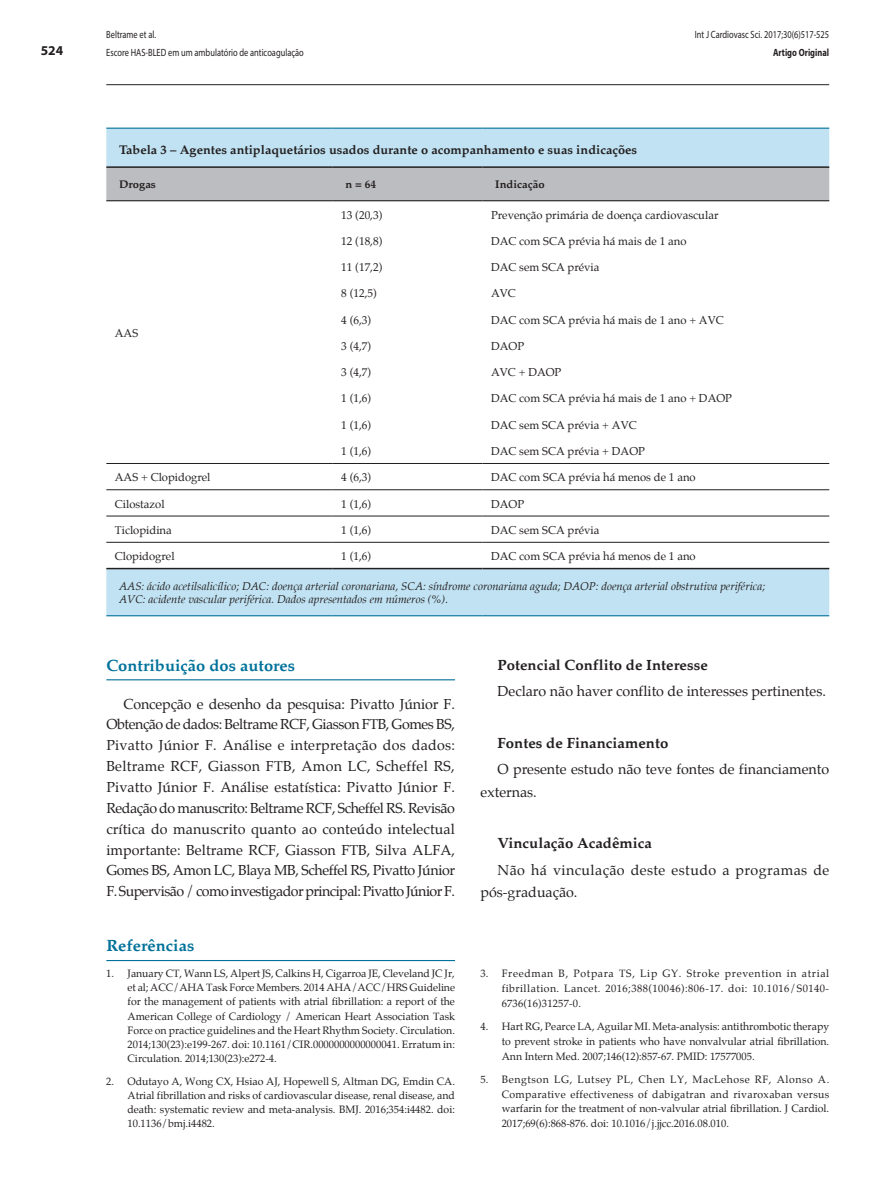
<style>
.page{position:relative;width:893px;height:1191px;background:#fff}
.page>*{position:absolute;margin:0;border:0;box-sizing:border-box;transform-origin:0 0}
._1_-_Titulo-materia{font:700 16.5px "Palatino";color:#00719a}
._3_-_Subtitulo{font:700 15px "Palatino";color:#231f20}
._4_-_Texto-Basico{font:14.25px/20.9px "Palatino";color:#231f20;text-align:justify}
._4_-_Texto-Basico-2{font:14.25px/22.5px "Palatino";letter-spacing:.03em;color:#231f20}
.t1{font:700 13.5px "Myriad Pro";color:#231f20}
._1_-_Titulo-Tabela{font:700 12.75px "Palatino";color:#231f20}
._3_-_Corpo-tabela{font:11.25px "Palatino";color:#231f20}
._4_-_Legenda{font:italic 11.25px/13.5px "Palatino";color:#231f20}
._2_-_Sub-titulo{font:700 11.25px "Palatino";color:#231f20}
._8_-_Referencia{font:10.5px/14.1px "Palatino";color:#231f20;text-align:justify}
.t2{font:10.5px/18px "Myriad Pro";color:#231f20;scale:.8 1}
.t3{font:700 10.5px "Myriad Pro";color:#231f20;scale:.8 1}
</style>
<div class="page">
<hr style="left:106px;top:84px;width:723px;height:1px;background:#231f20">
<svg style="left:106px;top:129px;width:723px;height:486px"></svg>
<div style="left:106px;top:168px;width:723px;height:32px;background:#bcbdc0"></div>
<hr style="left:106px;top:166px;width:227px;height:2px;background:#231f20">
<hr style="left:333px;top:166px;width:149px;height:2px;background:#231f20">
<hr style="left:482px;top:166px;width:347px;height:2px;background:#231f20">
<hr style="left:106px;top:200px;width:227px;height:1px;background:#231f20">
<hr style="left:333px;top:200px;width:149px;height:1px;background:#231f20">
<hr style="left:482px;top:200px;width:347px;height:1px;background:#231f20">
<hr style="left:106px;top:128px;width:227px;height:1px;background:#00719a">
<hr style="left:333px;top:128px;width:149px;height:1px;background:#00719a">
<hr style="left:482px;top:128px;width:347px;height:1px;background:#00719a">
<hr style="left:106px;top:568px;width:227px;height:1px;background:#231f20">
<hr style="left:333px;top:568px;width:149px;height:1px;background:#231f20">
<hr style="left:482px;top:568px;width:347px;height:1px;background:#231f20">
<hr style="left:106px;top:615px;width:227px;height:1px;background:#00719a">
<hr style="left:333px;top:615px;width:149px;height:1px;background:#00719a">
<hr style="left:482px;top:615px;width:347px;height:1px;background:#00719a">
<hr style="left:106px;top:463px;width:227px;height:1px;background:#231f20">
<hr style="left:333px;top:463px;width:149px;height:1px;background:#231f20">
<hr style="left:482px;top:463px;width:347px;height:1px;background:#231f20">
<hr style="left:106px;top:489px;width:227px;height:1px;background:#231f20">
<hr style="left:333px;top:489px;width:149px;height:1px;background:#231f20">
<hr style="left:482px;top:489px;width:347px;height:1px;background:#231f20">
<hr style="left:106px;top:516px;width:227px;height:1px;background:#231f20">
<hr style="left:333px;top:516px;width:149px;height:1px;background:#231f20">
<hr style="left:482px;top:516px;width:347px;height:1px;background:#231f20">
<hr style="left:106px;top:542px;width:227px;height:1px;background:#231f20">
<hr style="left:333px;top:542px;width:149px;height:1px;background:#231f20">
<hr style="left:482px;top:542px;width:347px;height:1px;background:#231f20">
<hr style="left:106px;top:960px;width:349px;height:1px;background:#00719a">
<hr style="left:106px;top:679px;width:349px;height:1px;background:#00719a">
<p class="t1" style="left:41px;top:42px;width:24px">524</p>
<p class="t2" style="left:106px;top:25px;width:248px">Beltrame et al.<br>Escore HAS-BLED em um ambulatório de anticoagulação</p>
<p class="t2" style="left:695px;top:25px;width:170px">Int J Cardiovasc Sci. 2017;30(6)517-525</p>
<p class="t3" style="left:773px;top:45px;width:72px">Artigo Original</p>
<p class="_1_-_Titulo-Tabela" style="left:119px;top:143px;width:520px">Tabela 3 – Agentes antiplaquetários usados durante o acompanhamento e suas indicações</p>
<p class="_2_-_Sub-titulo" style="left:119px;top:178px;width:38px">Drogas</p>
<p class="_2_-_Sub-titulo" style="left:345px;top:178px;width:32px">n = 64</p>
<p class="_2_-_Sub-titulo" style="left:495px;top:178px;width:51px">Indicação</p>
<p class="_3_-_Corpo-tabela" style="left:115px;top:326px;width:25px">AAS</p>
<p class="_3_-_Corpo-tabela" style="left:341px;top:208px;width:43px">13 (20,3)</p>
<p class="_3_-_Corpo-tabela" style="left:491px;top:208px;width:229px">Prevenção primária de doença cardiovascular</p>
<p class="_3_-_Corpo-tabela" style="left:341px;top:234px;width:43px">12 (18,8)</p>
<p class="_3_-_Corpo-tabela" style="left:491px;top:234px;width:197px">DAC com SCA prévia há mais de 1 ano</p>
<p class="_3_-_Corpo-tabela" style="left:341px;top:261px;width:43px">11 (17,2)</p>
<p class="_3_-_Corpo-tabela" style="left:491px;top:261px;width:110px">DAC sem SCA prévia</p>
<p class="_3_-_Corpo-tabela" style="left:341px;top:287px;width:37px">8 (12,5)</p>
<p class="_3_-_Corpo-tabela" style="left:491px;top:287px;width:26px">AVC</p>
<p class="_3_-_Corpo-tabela" style="left:341px;top:313px;width:31px">4 (6,3)</p>
<p class="_3_-_Corpo-tabela" style="left:491px;top:313px;width:234px">DAC com SCA prévia há mais de 1 ano + AVC</p>
<p class="_3_-_Corpo-tabela" style="left:341px;top:339px;width:31px">3 (4,7)</p>
<p class="_3_-_Corpo-tabela" style="left:491px;top:339px;width:35px">DAOP</p>
<p class="_3_-_Corpo-tabela" style="left:341px;top:366px;width:31px">3 (4,7)</p>
<p class="_3_-_Corpo-tabela" style="left:491px;top:366px;width:72px">AVC + DAOP</p>
<p class="_3_-_Corpo-tabela" style="left:341px;top:392px;width:31px">1 (1,6)</p>
<p class="_3_-_Corpo-tabela" style="left:491px;top:392px;width:243px">DAC com SCA prévia há mais de 1 ano + DAOP</p>
<p class="_3_-_Corpo-tabela" style="left:341px;top:418px;width:31px">1 (1,6)</p>
<p class="_3_-_Corpo-tabela" style="left:491px;top:418px;width:147px">DAC sem SCA prévia + AVC</p>
<p class="_3_-_Corpo-tabela" style="left:341px;top:444px;width:31px">1 (1,6)</p>
<p class="_3_-_Corpo-tabela" style="left:491px;top:444px;width:155px">DAC sem SCA prévia + DAOP</p>
<p class="_3_-_Corpo-tabela" style="left:115px;top:471px;width:97px">AAS + Clopidogrel</p>
<p class="_3_-_Corpo-tabela" style="left:341px;top:471px;width:31px">4 (6,3)</p>
<p class="_3_-_Corpo-tabela" style="left:491px;top:471px;width:206px">DAC com SCA prévia há menos de 1 ano</p>
<p class="_3_-_Corpo-tabela" style="left:115px;top:497px;width:51px">Cilostazol</p>
<p class="_3_-_Corpo-tabela" style="left:341px;top:497px;width:31px">1 (1,6)</p>
<p class="_3_-_Corpo-tabela" style="left:491px;top:497px;width:35px">DAOP</p>
<p class="_3_-_Corpo-tabela" style="left:115px;top:523px;width:58px">Ticlopidina</p>
<p class="_3_-_Corpo-tabela" style="left:341px;top:523px;width:31px">1 (1,6)</p>
<p class="_3_-_Corpo-tabela" style="left:491px;top:523px;width:110px">DAC sem SCA prévia</p>
<p class="_3_-_Corpo-tabela" style="left:115px;top:550px;width:61px">Clopidogrel</p>
<p class="_3_-_Corpo-tabela" style="left:341px;top:550px;width:31px">1 (1,6)</p>
<p class="_3_-_Corpo-tabela" style="left:491px;top:550px;width:206px">DAC com SCA prévia há menos de 1 ano</p>
<p class="_4_-_Legenda" style="left:119px;top:579px;width:648px">AAS: ácido acetilsalicílico; DAC: doença arterial coronariana, SCA: síndrome coronariana aguda; DAOP: doença arterial obstrutiva periférica;<br>AVC: acidente vascular periférica. Dados apresentados em números (%).</p>
<p class="_1_-_Titulo-materia" style="left:106px;top:655px;width:190px">Contribuição dos autores</p>
<p class="_4_-_Texto-Basico" style="left:106px;top:693px;width:350px;text-indent:17px">Concepção e desenho da pesquisa: Pivatto Júnior F.<br>Obtenção de dados: Beltrame RCF, Giasson FTB, Gomes BS, Pivatto Júnior F. Análise e interpretação dos dados:<br>Beltrame RCF, Giasson FTB, Amon LC, Scheffel RS, Pivatto Júnior F. Análise estatística: Pivatto Júnior F.<br>Redação do manuscrito: Beltrame RCF, Scheffel RS. Revisão crítica do manuscrito quanto ao conteúdo intelectual importante: Beltrame RCF, Giasson FTB, Silva ALFA, Gomes BS, Amon LC, Blaya MB, Scheffel RS, Pivatto Júnior F. Supervisão / como investigador principal: Pivatto Júnior F.</p>
<p class="_1_-_Titulo-materia" style="left:106px;top:936px;width:89px">Referências</p>
<p class="_8_-_Referencia" style="left:128px;top:966px;width:329px;text-indent:-21px">1. January CT, Wann LS, Alpert JS, Calkins H, Cigarroa JE, Cleveland JC Jr, et al; ACC/AHA Task Force Members. 2014 AHA/ACC/HRS Guideline for the management of patients with atrial fibrillation: a report of the American College of Cardiology / American Heart Association Task Force on practice guidelines and the Heart Rhythm Society. Circulation.<br>2014;130(23):e199-267. doi: 10.1161/CIR.0000000000000041. Erratum in:<br>Circulation. 2014;130(23):e272-4.</p>
<p class="_8_-_Referencia" style="left:128px;top:1074px;width:329px;text-indent:-21px">2. Odutayo A, Wong CX, Hsiao AJ, Hopewell S, Altman DG, Emdin CA.<br>Atrial fibrillation and risks of cardiovascular disease, renal disease, and death: systematic review and meta-analysis. BMJ. 2016;354:i4482. doi:<br>10.1136/bmj.i4482.</p>
<p class="_3_-_Subtitulo" style="left:497px;top:656px;width:212px">Potencial Conflito de Interesse</p>
<p class="_4_-_Texto-Basico" style="left:497px;top:681px;width:330px">Declaro não haver conflito de interesses pertinentes.</p>
<p class="_3_-_Subtitulo" style="left:497px;top:733px;width:172px">Fontes de Financiamento</p>
<p class="_4_-_Texto-Basico" style="left:480px;top:758px;width:350px;line-height:22.5px;text-indent:17px">O presente estudo não teve fontes de financiamento externas.</p>
<p class="_3_-_Subtitulo" style="left:497px;top:834px;width:156px">Vinculação Acadêmica</p>
<p class="_4_-_Texto-Basico-2" style="left:480px;top:858px;width:350px;text-indent:17px">Não há vinculação deste estudo a programas de pós‑graduação.</p>
<p class="_8_-_Referencia" style="left:502px;top:966px;width:329px;line-height:14.7px;text-indent:-21px">3. Freedman B, Potpara TS, Lip GY. Stroke prevention in atrial fibrillation. Lancet. 2016;388(10046):806-17. doi: 10.1016/S0140- 6736(16)31257-0.</p>
<p class="_8_-_Referencia" style="left:502px;top:1019px;width:329px;line-height:14.7px;text-indent:-21px">4. Hart RG, Pearce LA, Aguilar MI. Meta-analysis: antithrombotic therapy to prevent stroke in patients who have nonvalvular atrial fibrillation.<br>Ann Intern Med. 2007;146(12):857-67. PMID: 17577005.</p>
<p class="_8_-_Referencia" style="left:502px;top:1072px;width:329px;line-height:14.7px;text-indent:-21px">5. Bengtson LG, Lutsey PL, Chen LY, MacLehose RF, Alonso A.<br>Comparative effectiveness of dabigatran and rivaroxaban versus warfarin for the treatment of non-valvular atrial fibrillation. J Cardiol.<br>2017;69(6):868-876. doi: 10.1016/j.jjcc.2016.08.010.</p>
</div>
